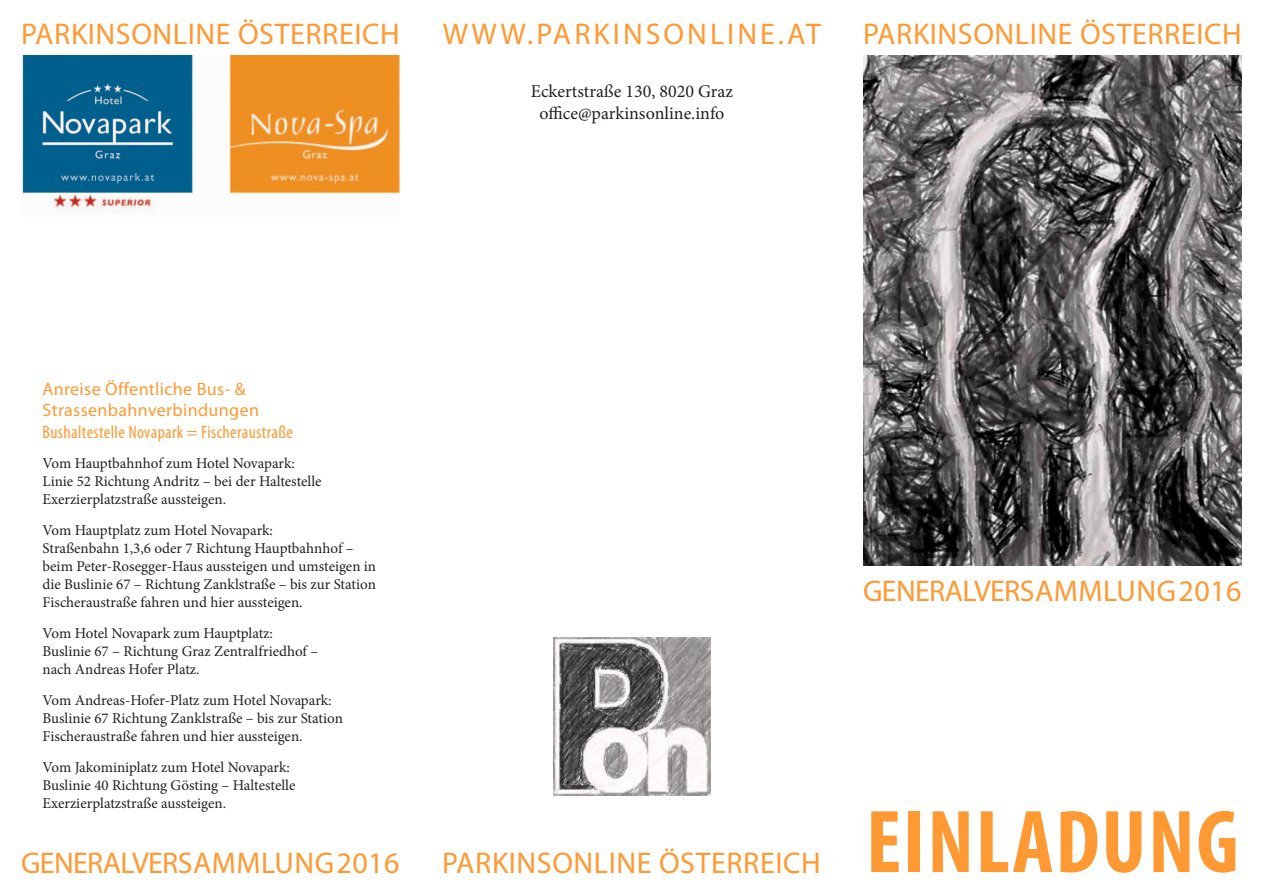
<style>
.page{position:relative;width:1263px;height:893px;background:#fff}
.page>*{position:absolute;margin:0;border:0;box-sizing:border-box;transform-origin:0 0}
.t1{font:700 condensed 90px "Myriad Pro";letter-spacing:.02em;color:#f93}
.t2{font:30px "Myriad Pro";letter-spacing:.02em;color:#f93}
.t3{font:30px "Myriad Pro";letter-spacing:-.02em;color:#f93}
.t4{font:30px "Myriad Pro";letter-spacing:.1em;color:#f93}
.t5{font:18px/21.6px "Minion Pro";color:#231f20;text-align:center}
.t6{font:18px/21.6px "Myriad Pro";letter-spacing:.02em;color:#f93}
.t7{font:condensed 18px "Myriad Pro";letter-spacing:.02em;color:#f93}
.t8{font:15px/18px "Minion Pro";letter-spacing:-.005em;color:#231f20}
</style>
<div class="page">
<img style="left:553px;top:638px;width:158px;height:157px">
<img style="left:863px;top:55px;width:379px;height:511px">
<img style="left:22px;top:55px;width:378px;height:157px">
<h2 class="t2" style="left:21px;top:15px;width:380px">PARKINSONLINE ÖSTERREICH</h2>
<h2 class="t2" style="left:863px;top:15px;width:380px">PARKINSONLINE ÖSTERREICH</h2>
<h2 class="t4" style="left:443px;top:15px;width:380px">WWW.PARKINSONLINE.AT</h2>
<p class="t5" style="left:531px;top:81px;width:204px">Eckertstraße 130, 8020 Graz office@parkinsonline.info</p>
<p class="t6" style="left:43px;top:377px;width:218px">Anreise Öffentliche Bus- &amp;<br>Strassenbahnverbindungen</p>
<p class="t7" style="left:43px;top:421px;width:252px">Bushaltestelle Novapark = Fischeraustraße</p>
<p class="t8" style="left:43px;top:455px;width:280px">Vom Hauptbahnhof zum Hotel Novapark:<br>Linie 52 Richtung Andritz – bei der Haltestelle<br>Exerzierplatzstraße aussteigen.</p>
<p class="t8" style="left:43px;top:521px;width:335px">Vom Hauptplatz zum Hotel Novapark:<br>Straßenbahn 1,3,6 oder 7 Richtung Hauptbahnhof – beim Peter-Rosegger-Haus aussteigen und umsteigen in die Buslinie 67 – Richtung Zanklstraße – bis zur Station Fischeraustraße fahren und hier aussteigen.</p>
<p class="t8" style="left:43px;top:624px;width:277px">Vom Hotel Novapark zum Hauptplatz:<br>Buslinie 67 – Richtung Graz Zentralfriedhof – nach Andreas Hofer Platz.</p>
<p class="t8" style="left:43px;top:691px;width:302px">Vom Andreas-Hofer-Platz zum Hotel Novapark:<br>Buslinie 67 Richtung Zanklstraße – bis zur Station<br>Fischeraustraße fahren und hier aussteigen.</p>
<p class="t8" style="left:43px;top:758px;width:254px">Vom Jakominiplatz zum Hotel Novapark:<br>Buslinie 40 Richtung Gösting – Haltestelle<br>Exerzierplatzstraße aussteigen.</p>
<h2 class="t3" style="left:21px;top:844px;width:380px">GENERALVERSAMMLUNG 2016</h2>
<h2 class="t3" style="left:863px;top:573px;width:380px">GENERALVERSAMMLUNG 2016</h2>
<h2 class="t2" style="left:442px;top:844px;width:380px">PARKINSONLINE ÖSTERREICH</h2>
<h1 class="t1" style="left:866px;top:786px;width:374px">EINLADUNG</h1>
</div>
